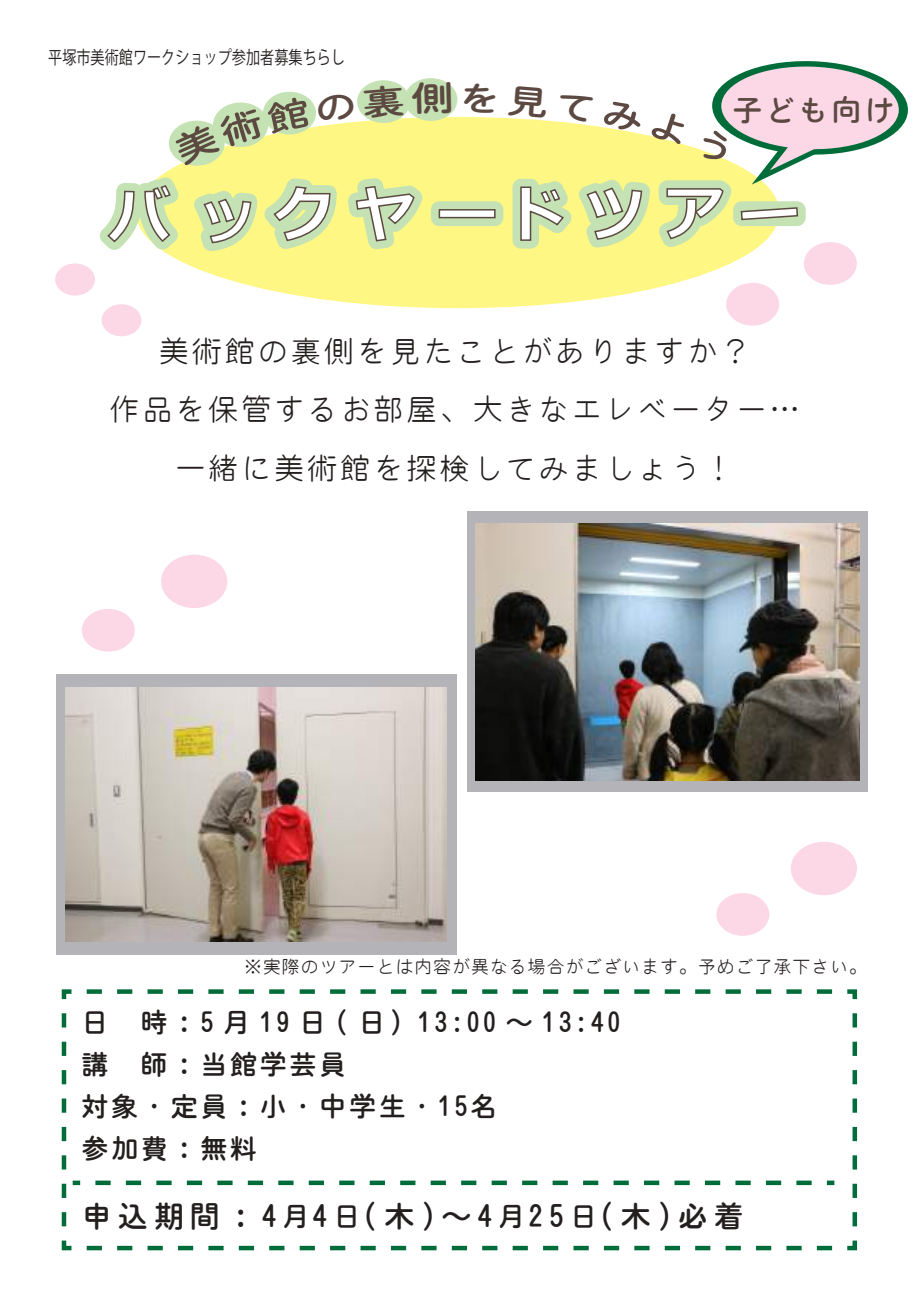
<style>
.page{position:relative;width:919px;height:1289px;background:#fff}
.page>*{position:absolute;margin:0;border:0;box-sizing:border-box;transform-origin:0 0}
.t1{font:30px/58.5px "EPSON MARUGO";letter-spacing:.1em;color:#241f1f;text-align:center}
.t2{font:30px "EPSON FUTO MARUGO";letter-spacing:.2em;color:#241f1f}
.t3{font:30px "EPSON FUTO MARUGO";letter-spacing:.1em;color:#5c4a42}
.t4{font:27px/42px "EPSON FUTO MARUGO";letter-spacing:.1em;color:#241f1f}
.t5{font:18px "EPSON MARUGO";letter-spacing:.05em;color:#241f1f}
.t6{font:18px "Hira Kaku Pro W3 90 ms RKSJ H";color:#241f1f;scale:.78 1}
.s1{font-size:27px}
</style>
<div class="page">
<div style="left:467px;top:511px;width:400px;height:281px;background:#b4b3b8"></div>
<div style="left:137px;top:118px;width:641px;height:189px;background:#fff783;border-radius:50%"></div>
<div style="left:716px;top:893px;width:53px;height:42px;background:#fcd8e7;border-radius:50%"></div>
<div style="left:790px;top:841px;width:67px;height:54px;background:#fcd8e7;border-radius:50%"></div>
<div style="left:404px;top:78px;width:53px;height:43px;background:#c4e2b3;border-radius:50%"></div>
<div style="left:357px;top:80px;width:53px;height:43px;background:#c4e2b3;border-radius:50%"></div>
<svg style="left:61px;top:1240px;width:771px;height:11px"></svg>
<svg style="left:87px;top:989px;width:771px;height:11px"></svg>
<svg style="left:847px;top:1013px;width:11px;height:238px"></svg>
<svg style="left:61px;top:989px;width:19px;height:237px"></svg>
<svg style="left:95px;top:1180px;width:717px;height:5px"></svg>
<div style="left:826px;top:1180px;width:8px;height:5px;background:#006c39"></div>
<div style="left:82px;top:609px;width:53px;height:42px;background:#fcd8e7;border-radius:50%"></div>
<div style="left:161px;top:554px;width:66px;height:54px;background:#fcd8e7;border-radius:50%"></div>
<div style="left:726px;top:283px;width:53px;height:42px;background:#fcd8e7;border-radius:50%"></div>
<div style="left:102px;top:304px;width:39px;height:32px;background:#fcd8e7;border-radius:50%"></div>
<div style="left:55px;top:263px;width:40px;height:32px;background:#fcd8e7;border-radius:50%"></div>
<div style="left:56px;top:674px;width:400px;height:281px;background:#b4b3b8"></div>
<img style="left:475px;top:523px;width:384px;height:257px">
<div style="left:803px;top:242px;width:53px;height:43px;background:#fcd8e7;border-radius:50%"></div>
<img style="left:66px;top:688px;width:380px;height:253px">
<svg style="left:100px;top:177px;width:79px;height:73px"></svg>
<svg style="left:194px;top:191px;width:64px;height:60px"></svg>
<svg style="left:264px;top:178px;width:73px;height:71px"></svg>
<div style="left:431px;top:201px;width:72px;height:25px;background:#c4e2b3;border-radius:9px"></div>
<svg style="left:348px;top:178px;width:75px;height:71px"></svg>
<div style="left:438px;top:209px;width:57px;height:9px;background:#fff;border:2px solid #5c4a42"></div>
<svg style="left:172px;top:92px;width:183px;height:74px"></svg>
<svg style="left:363px;top:84px;width:41px;height:35px"></svg>
<svg style="left:412px;top:82px;width:39px;height:33px"></svg>
<svg style="left:508px;top:61px;width:400px;height:188px"></svg>
<p class="t6" style="left:48px;top:48px;width:382px">平塚市美術館ワークショップ参加者募集ちらし</p>
<p class="t3" style="left:732px;top:96px;width:163px">子ども向け</p>
<p class="t1" style="left:109px;top:322px;width:692px">美術館の裏側を見たことがありますか？<br>作品を保管するお部屋、大きなエレベーター…一緒に美術館を探検してみましょう！</p>
<p class="t5" style="left:244px;top:957px;width:624px">※実際のツアーとは内容が異なる場合がございます。予めご了承下さい。</p>
<p class="t4" style="left:82px;top:1001px;width:540px">日　時：5 月 19 日 ( 日）13:00 ～ 13:40講　師：当館学芸員<br>対象・定員：小・中学生・15名<br>参加費：無料</p>
<p class="t2" style="left:82px;top:1201px;width:663px">申込期間：4<span class="s1">月</span>4<span class="s1">日</span>(木)～4<span class="s1">月</span>25<span class="s1">日</span>(木)必着</p>
</div>
